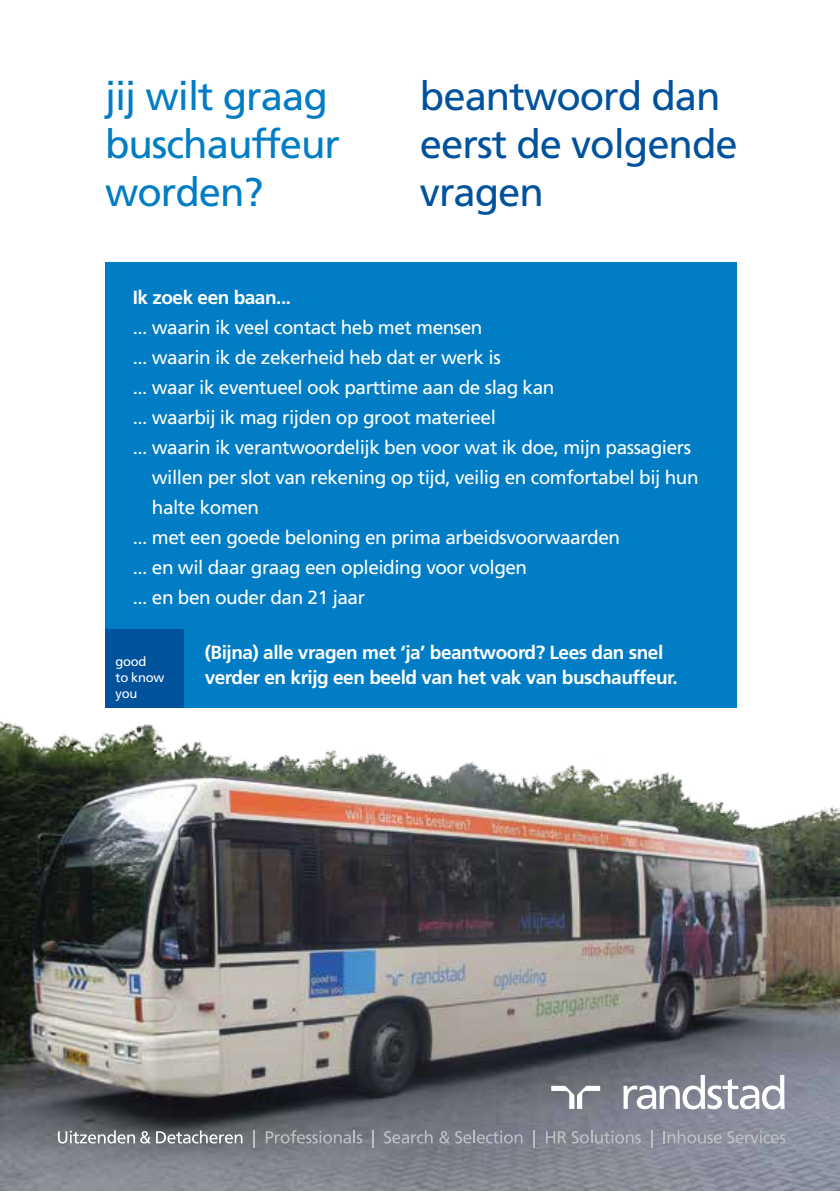
<style>
.page{position:relative;width:840px;height:1191px;background:#fff}
.page>*{position:absolute;margin:0;border:0;box-sizing:border-box;transform-origin:0 0}
.t1{font:40px/48px "Frutiger";letter-spacing:-.025em;color:#00529c}
.t2{font:40px/48px "Frutiger";letter-spacing:-.025em;color:#007dc5}
.t3{font:19px "Frutiger";letter-spacing:-.025em;color:#fff}
.t4{font:700 19px/25px "Frutiger";letter-spacing:-.025em;color:#fff}
.t5{font:13px/16px "Frutiger";letter-spacing:-.025em;color:#fff}
</style>
<div class="page">
<div style="left:105px;top:262px;width:631px;height:446px;background:#007dc5"></div>
<img style="left:0;top:721px;width:839px;height:470px">
<svg style="left:551px;top:1075px;width:233px;height:34px"></svg>
<svg style="left:253px;top:1130px;width:2px;height:17px"></svg>
<svg style="left:266px;top:1130px;width:96px;height:13px"></svg>
<svg style="left:372px;top:1130px;width:1px;height:17px"></svg>
<svg style="left:384px;top:1130px;width:48px;height:13px"></svg>
<svg style="left:439px;top:1131px;width:10px;height:12px"></svg>
<svg style="left:455px;top:1130px;width:67px;height:13px"></svg>
<svg style="left:533px;top:1130px;width:1px;height:17px"></svg>
<svg style="left:545px;top:1130px;width:95px;height:13px"></svg>
<svg style="left:650px;top:1130px;width:2px;height:17px"></svg>
<svg style="left:663px;top:1130px;width:58px;height:13px"></svg>
<svg style="left:727px;top:1130px;width:57px;height:13px"></svg>
<svg style="left:58px;top:1130px;width:184px;height:13px;background:#8f9195"></svg>
<div style="left:105px;top:629px;width:79px;height:79px;background:#00529c"></div>
<h1 class="t2" style="left:105px;top:72px;width:236px">jij wilt graag buschauffeur worden?</h1>
<h1 class="t1" style="left:420px;top:72px;width:319px">beantwoord dan eerst de volgende vragen</h1>
<p class="t4" style="left:133px;top:284px;width:160px">Ik zoek een baan...</p>
<p class="t3" style="left:133px;top:316px;width:351px">... waarin ik veel contact heb met mensen</p>
<p class="t3" style="left:133px;top:346px;width:369px">... waarin ik de zekerheid heb dat er werk is</p>
<p class="t3" style="left:133px;top:376px;width:423px">... waar ik eventueel ook parttime aan de slag kan</p>
<p class="t3" style="left:133px;top:406px;width:364px">... waarbij ik mag rijden op groot materieel</p>
<p class="t3" style="left:133px;top:436px;width:559px">... waarin ik verantwoordelijk ben voor wat ik doe, mijn passagiers</p>
<p class="t3" style="left:152px;top:466px;width:548px">willen per slot van rekening op tijd, veilig en comfortabel bij hun</p>
<p class="t3" style="left:152px;top:496px;width:109px">halte komen</p>
<p class="t3" style="left:133px;top:526px;width:488px">... met een goede beloning en prima arbeidsvoorwaarden</p>
<p class="t3" style="left:133px;top:556px;width:396px">... en wil daar graag een opleiding voor volgen</p>
<p class="t3" style="left:133px;top:586px;width:234px">... en ben ouder dan 21 jaar</p>
<p class="t4" style="left:205px;top:639px;width:474px">(Bijna) alle vragen met ‘ja’ beantwoord? Lees dan snel verder en krijg een beeld van het vak van buschauffeur.</p>
<p class="t5" style="left:116px;top:653px;width:50px">good<br>to know you</p>
</div>
